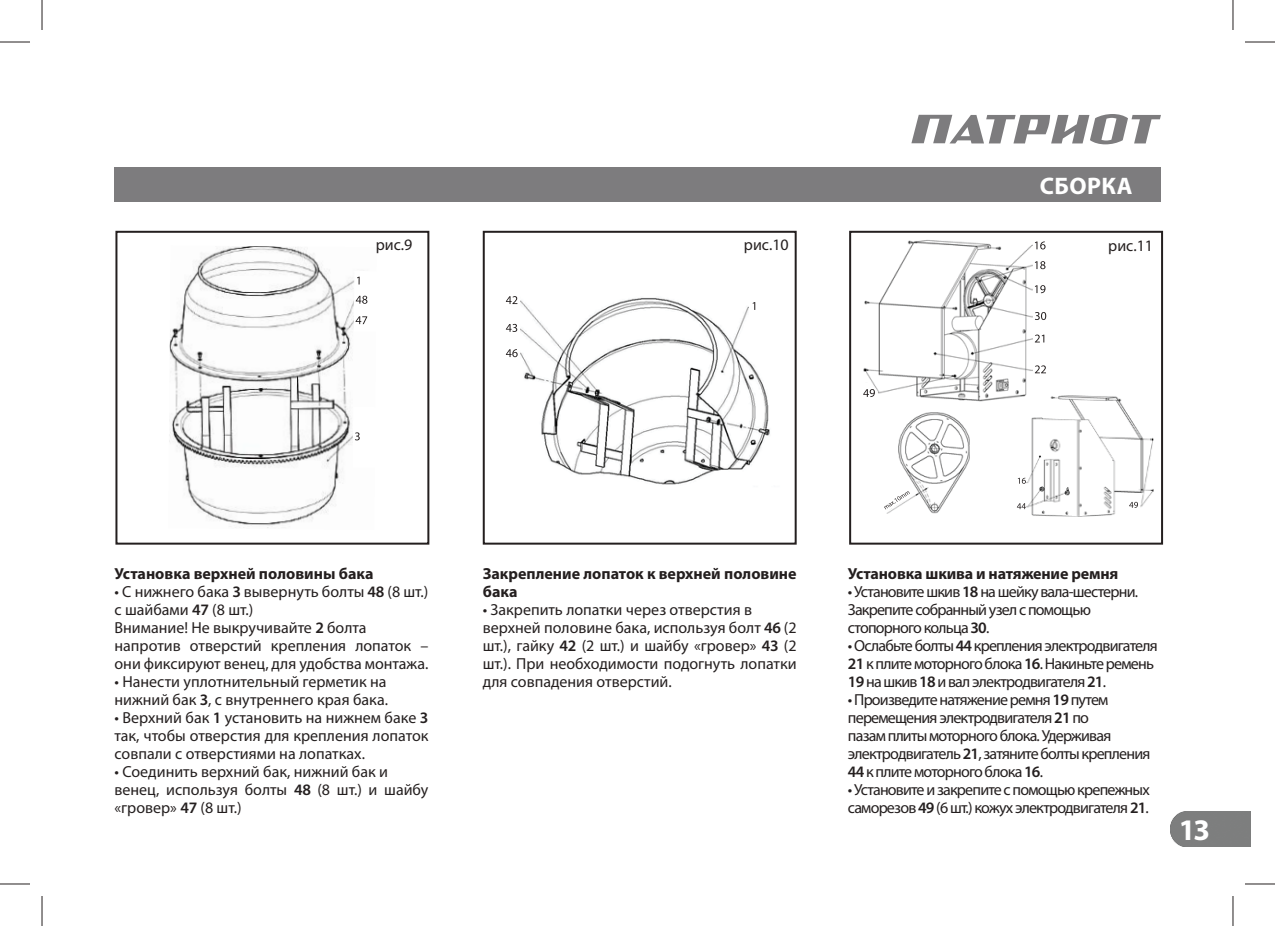
<style>
.page{position:relative;width:1275px;height:926px;background:#fff}
.page>*{position:absolute;margin:0;border:0;box-sizing:border-box;transform-origin:0 0}
.t1{font:700 30px "Myriad Pro";color:#fff}
.t2{font:700 24px "Myriad Pro";letter-spacing:.02em;color:#fff}
.t3{font:16px/18px "Myriad Pro";letter-spacing:-.015em;color:#241f1f}
.t4{font:16px/18px "Myriad Pro";letter-spacing:-.05em;color:#241f1f}
.t5{font:700 16px/18px "Myriad Pro";color:#241f1f}
.s1{font-weight:600}
</style>
<div class="page">
<div style="left:1170px;top:812px;width:80px;height:35px;background:#7d7e7e"></div>
<svg style="left:911px;top:114px;width:250px;height:30px"></svg>
<div style="left:114px;top:168px;width:1047px;height:34px;background:#7d7c7e"></div>
<div style="left:849px;top:231px;width:314px;height:314px;border:2px solid #241f1f"></div>
<div style="left:115px;top:231px;width:314px;height:314px;border:2px solid #241f1f"></div>
<img style="left:169px;top:246px;width:185px;height:282px">
<div style="left:352px;top:407px;width:24px;height:61px;background:#fff"></div>
<svg style="left:357px;top:277px;width:3px;height:7px"></svg>
<svg style="left:356px;top:296px;width:11px;height:8px"></svg>
<svg style="left:355px;top:316px;width:12px;height:8px"></svg>
<svg style="left:355px;top:432px;width:5px;height:8px"></svg>
<div style="left:483px;top:231px;width:313px;height:314px;border:2px solid #241f1f"></div>
<img style="left:520px;top:298px;width:250px;height:187px">
<div style="left:749px;top:294px;width:25px;height:32px;background:#fff"></div>
<svg style="left:506px;top:296px;width:11px;height:8px"></svg>
<svg style="left:506px;top:324px;width:11px;height:8px"></svg>
<svg style="left:506px;top:349px;width:11px;height:8px"></svg>
<img style="left:863px;top:240px;width:170px;height:162px">
<img style="left:1011px;top:395px;width:142px;height:121px">
<img style="left:898px;top:412px;width:71px;height:102px">
<svg style="left:884px;top:491px;width:26px;height:23px"></svg>
<div style="left:1034px;top:233px;width:26px;height:150px;background:#fff"></div>
<div style="left:1041px;top:312px;width:5px;height:8px;background:#3f3a3a;border-radius:50%"></div>
<svg style="left:1035px;top:312px;width:10px;height:8px"></svg>
<svg style="left:1035px;top:241px;width:10px;height:8px"></svg>
<svg style="left:1035px;top:261px;width:10px;height:8px"></svg>
<svg style="left:1035px;top:285px;width:10px;height:8px"></svg>
<svg style="left:1035px;top:335px;width:9px;height:7px"></svg>
<svg style="left:1035px;top:365px;width:11px;height:8px"></svg>
<svg style="left:863px;top:383px;width:15px;height:19px"></svg>
<div style="left:1009px;top:462px;width:17px;height:57px;background:#fff"></div>
<svg style="left:1017px;top:478px;width:9px;height:6px"></svg>
<svg style="left:1017px;top:503px;width:9px;height:6px"></svg>
<div style="left:1118px;top:495px;width:21px;height:20px;background:#fff"></div>
<svg style="left:1129px;top:502px;width:9px;height:6px"></svg>
<hr style="left:0;top:42px;width:30px;height:1px;background:#241f1f">
<hr style="left:1245px;top:42px;width:30px;height:1px;background:#241f1f">
<hr style="left:0;top:884px;width:30px;height:1px;background:#241f1f">
<hr style="left:1245px;top:884px;width:30px;height:1px;background:#241f1f">
<hr style="left:42px;top:0;width:1px;height:30px;background:#241f1f">
<hr style="left:42px;top:896px;width:1px;height:30px;background:#241f1f">
<hr style="left:1232px;top:0;width:1px;height:30px;background:#241f1f">
<hr style="left:1232px;top:896px;width:1px;height:30px;background:#241f1f">
<h2 class="t2" style="left:1039px;top:174px;width:94px">СБОРКА</h2>
<p class="t3" style="left:376px;top:236px;width:38px">рис.9</p>
<p class="t3" style="left:744px;top:236px;width:46px">рис.10</p>
<p class="t3" style="left:1108px;top:237px;width:46px">рис.11</p>
<p class="t5" style="left:114px;top:565px;width:260px">Установка верхней половины бака</p>
<p class="t3" style="left:114px;top:583px;width:315px">• с нижнего бака <span class="s1">3</span> вывернуть болты <span class="s1">48</span> (8 шт.) с шайбами <span class="s1">47</span> (8 шт.)<br>внимание! не выкручивайте <span class="s1">2</span> болта напротив отверстий крепления лопаток – они фиксируют венец, для удобства монтажа.</p>
<p class="t3" style="left:114px;top:673px;width:275px">• нанести уплотнительный герметик на нижний бак <span class="s1">3</span>, с внутреннего края бака.</p>
<p class="t3" style="left:114px;top:709px;width:315px;text-align:justify">• верхний бак <span class="s1">1</span> установить на нижнем баке <span class="s1">3 </span>так, чтобы отверстия для крепления лопаток совпали с отверстиями на лопатках.</p>
<p class="t3" style="left:114px;top:763px;width:315px">• соединить верхний бак, нижний бак и венец, используя болты <span class="s1">48</span> (8 шт.) и шайбу «гровер» <span class="s1">47</span> (8 шт.)</p>
<p class="t5" style="left:483px;top:565px;width:315px">Закрепление лопаток к верхней половине бака</p>
<p class="t3" style="left:483px;top:601px;width:315px">• закрепить лопатки через отверстия в верхней половине бака, используя болт <span class="s1">46</span> (2 шт.), гайку <span class="s1">42</span> (2 шт.) и шайбу «гровер» <span class="s1">43</span> (2 шт.). при необходимости подогнуть лопатки для совпадения отверстий.</p>
<p class="t5" style="left:848px;top:565px;width:272px">Установка шкива и натяжение ремня</p>
<p class="t4" style="left:848px;top:583px;width:292px">• Установите шкив <span class="s1">18</span> на шейку вала-шестерни. закрепите собранный узел с помощью стопорного кольца <span class="s1">30</span>.</p>
<p class="t4" style="left:848px;top:637px;width:311px">• Ослабьте болты <span class="s1">44</span> крепления электродвигателя<br><span class="s1">21</span> к плите моторного блока <span class="s1">16</span>. накиньте ремень<br><span class="s1">19</span> на шкив <span class="s1">18</span> и вал электродвигателя <span class="s1">21</span>.</p>
<p class="t4" style="left:848px;top:691px;width:304px">• произведите натяжение ремня <span class="s1">19</span> путем перемещения электродвигателя <span class="s1">21</span> по<br>пазам плиты моторного блока. Удерживая электродвигатель <span class="s1">21</span>, затяните болты крепления <span class="s1">44</span> к плите моторного блока <span class="s1">16</span>.</p>
<p class="t4" style="left:848px;top:781px;width:303px">• Установите и закрепите с помощью крепежных саморезов <span class="s1">49</span> (6 шт.) кожух электродвигателя <span class="s1">21</span>.</p>
<h1 class="t1" style="left:1178px;top:815px;width:33px">13</h1>
</div>
